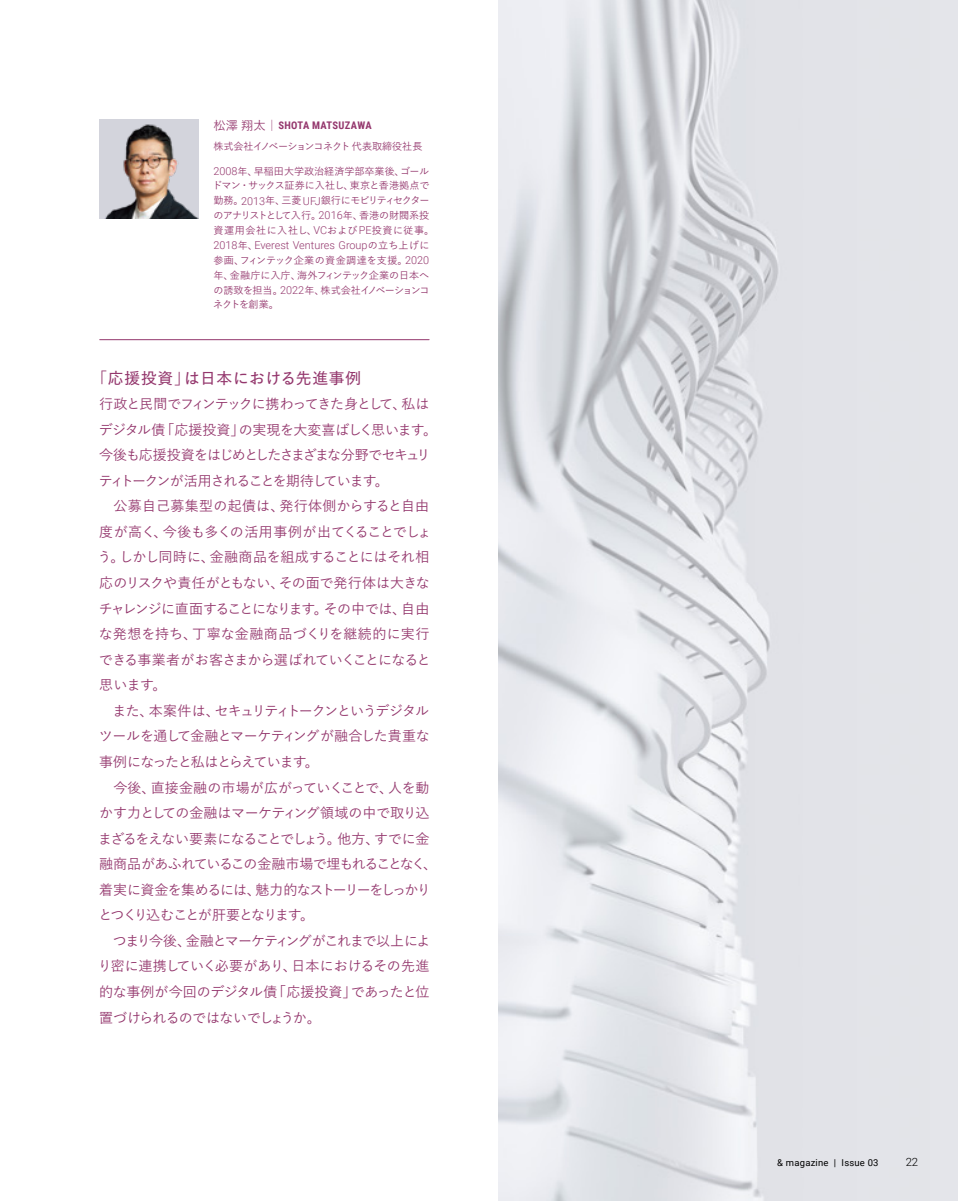
<style>
.page{position:relative;width:958px;height:1201px;background:#fff}
.page>*{position:absolute;margin:0;border:0;box-sizing:border-box;transform-origin:0 0}
.t1{font:600 15.75px "Yu Go Pr 6 N";letter-spacing:.045em;color:#94376d}
.t2{font:500 14px/25.6px "Yu Go Pr 6 N";letter-spacing:-.05em;color:#94376d}
.t3{font:300 11.38px "Roboto";color:#000}
.t4{font:300 10.85px "Roboto";color:#94376d}
.t5{font:700 10.5px "Roboto Condensed";letter-spacing:.03em;color:#94376d}
.t6{font:500 10.15px/14.9px "Yu Go Pr 6 N";letter-spacing:-.01em;color:#94376d}
.t7{font:500 10.15px "Yu Go Pr 6 N";letter-spacing:-.04em;color:#94376d}
.t8{font:9.45px "Roboto";letter-spacing:.025em;color:#000}
.s1{font-family:"Yu Go Pr 6 N";font-weight:500;font-size:12.25px}
.s2{font-family:"Roboto";font-weight:300;font-size:10.85px}
.s3{font-family:"Yu Go Pr 6 N";font-weight:500;font-size:10.15px}
.s4{font-weight:500}
</style>
<div class="page">
<img style="left:499px;top:0;width:458px;height:1200px">
<img style="left:99px;top:119px;width:99px;height:99px">
<hr style="left:100px;top:339px;width:329px;height:1px;background:#94376d">
<p class="t5" style="left:213px;top:118px;width:160px"><span class="s1">松澤翔太｜</span>SHOTA MATSUZAWA</p>
<p class="t7" style="left:213px;top:137px;width:210px">株式会社イノベーションコネクト代表取締役社長</p>
<p class="t6" style="left:212px;top:162px;width:223px"><span class="s2">2008</span>年、早稲田大学政治経済学部卒業後、ゴールドマン・サックス証券に入社し、東京と香港拠点で勤務。<span class="s2">2013</span>年、三菱<span class="s2">UFJ</span>銀行にモビリティセクターのアナリストとして入行。<span class="s2">2016</span>年、香港の財閥系投資運用会社に入社し、<span class="s2">VC</span>および<span class="s2">PE</span>投資に従事。</p>
<p class="t4" style="left:213px;top:238px;width:218px">2018<span class="s3">年、</span>Everest Ventures Group<span class="s3">の立ち上げに</span></p>
<p class="t6" style="left:213px;top:251px;width:218px;text-align:justify">参画、フィンテック企業の資金調達を支援。<span class="s2">2020</span>年、金融庁に入庁、海外フィンテック企業の日本への誘致を担当。<span class="s2">2022</span>年、株式会社イノベーションコネクトを創業。</p>
<p class="t1" style="left:91px;top:363px;width:271px"><span class="s4">「</span>応援投資<span class="s4">」</span>は日本における先進事例</p>
<p class="t2" style="left:98px;top:389px;width:341px">行政と民間でフィンテックに携わってきた身として、私はデジタル債「応援投資」の実現を大変喜ばしく思います。今後も応援投資をはじめとしたさまざまな分野でセキュリティトークンが活用されることを期待しています。<br>　公募自己募集型の起債は、発行体側からすると自由度が高く、今後も多くの活用事例が出てくることでしょう。しかし同時に、金融商品を組成することにはそれ相応のリスクや責任がともない、その面で発行体は大きなチャレンジに直面することになります。その中では、自由な発想を持ち、丁寧な金融商品づくりを継続的に実行できる事業者がお客さまから選ばれていくことになると思います。<br>　また、本案件は、セキュリティトークンというデジタルツールを通して金融とマーケティングが融合した貴重な事例になったと私はとらえています。<br>　今後、直接金融の市場が広がっていくことで、人を動かす力としての金融はマーケティング領域の中で取り込まざるをえない要素になることでしょう。他方、すでに金融商品があふれているこの金融市場で埋もれることなく、着実に資金を集めるには、魅力的なストーリーをしっかりとつくり込むことが肝要となります。<br>　つまり今後、金融とマーケティングがこれまで以上により密に連携していく必要があり、日本におけるその先進的な事例が今回のデジタル債「応援投資」であったと位置づけられるのではないでしょうか。</p>
<p class="t8" style="left:777px;top:1156px;width:103px">&amp; magazine | Issue 03</p>
<p class="t3" style="left:905px;top:1154px;width:14px">22</p>
</div>
